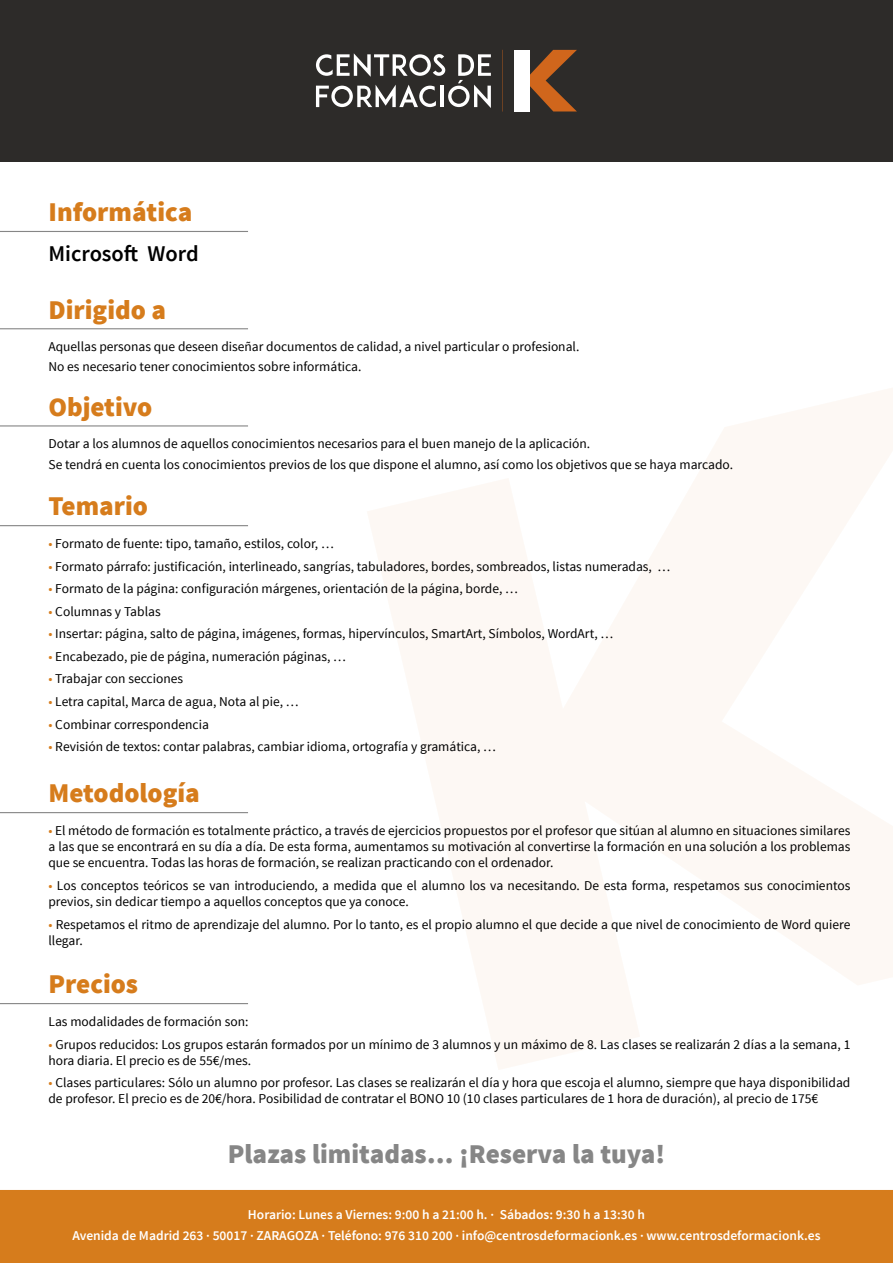
<style>
.page{position:relative;width:893px;height:1263px;background:#fff}
.page>*{position:absolute;margin:0;border:0;box-sizing:border-box;transform-origin:0 0}
.t1{font:900 27px "Source Sans Pro";color:#d67c1c}
.t2{font:900 27px "Source Sans Pro";color:#868686}
.t3{font:600 22.5px "Source Sans Pro";color:#000}
.t4{font:13.5px/16.2px "Source Sans Pro";color:#000}
.t5{font:600 13.5px/21px "Source Sans Pro";color:#fff;text-align:center}
.s1{color:#d67c1c}
</style>
<div class="page">
<div style="left:0;top:0;width:893px;height:162px;background:#2d2b29"></div>
<div style="left:0;top:1190px;width:893px;height:73px;background:#d67c1c"></div>
<svg style="left:502px;top:50px;width:1px;height:62px"></svg>
<svg style="left:529px;top:50px;width:48px;height:61px"></svg>
<svg style="left:316px;top:53px;width:175px;height:55px"></svg>
<div style="left:514px;top:50px;width:15px;height:61px;background:#fff"></div>
<svg style="left:368px;top:388px;width:525px;height:681px;fill:#fdf8f4"></svg>
<hr style="left:0;top:231px;width:248px;height:1px;background:#868686">
<hr style="left:0;top:328px;width:248px;height:1px;background:#868686">
<hr style="left:0;top:425px;width:248px;height:1px;background:#868686">
<hr style="left:0;top:525px;width:248px;height:1px;background:#868686">
<hr style="left:0;top:812px;width:248px;height:1px;background:#868686">
<hr style="left:0;top:1003px;width:248px;height:1px;background:#868686">
<p class="t1" style="left:48px;top:195px;width:145px">Informática</p>
<p class="t3" style="left:48px;top:239px;width:152px">Microsoft Word</p>
<p class="t1" style="left:48px;top:292px;width:119px">Dirigido a</p>
<p class="t4" style="left:48px;top:339px;width:532px">Aquellas personas que deseen diseñar documentos de calidad, a nivel particular o profesional.</p>
<p class="t4" style="left:48px;top:358px;width:315px">No es necesario tener conocimientos sobre informática.</p>
<p class="t1" style="left:48px;top:389px;width:105px">Objetivo</p>
<p class="t4" style="left:48px;top:436px;width:543px">Dotar a los alumnos de aquellos conocimientos necesarios para el buen manejo de la aplicación.</p>
<p class="t4" style="left:48px;top:456px;width:686px">Se tendrá en cuenta los conocimientos previos de los que dispone el alumno, así como los objetivos que se haya marcado.</p>
<p class="t1" style="left:48px;top:489px;width:101px">Temario</p>
<p class="t4" style="left:48px;top:536px;width:287px"><span class="s1">•</span> Formato de fuente: tipo, tamaño, estilos, color, …</p>
<p class="t4" style="left:48px;top:558px;width:623px"><span class="s1">•</span> Formato párrafo: justificación, interlineado, sangrías, tabuladores, bordes, sombreados, listas numeradas, …</p>
<p class="t4" style="left:48px;top:581px;width:471px"><span class="s1">•</span> Formato de la página: configuración márgenes, orientación de la página, borde, …</p>
<p class="t4" style="left:48px;top:603px;width:114px"><span class="s1">•</span> Columnas y Tablas</p>
<p class="t4" style="left:48px;top:626px;width:566px"><span class="s1">•</span> Insertar: página, salto de página, imágenes, formas, hipervínculos, SmartArt, Símbolos, WordArt, …</p>
<p class="t4" style="left:48px;top:648px;width:299px"><span class="s1">•</span> Encabezado, pie de página, numeración páginas, …</p>
<p class="t4" style="left:48px;top:671px;width:136px"><span class="s1">•</span> Trabajar con secciones</p>
<p class="t4" style="left:48px;top:694px;width:252px"><span class="s1">•</span> Letra capital, Marca de agua, Nota al pie, …</p>
<p class="t4" style="left:48px;top:716px;width:162px"><span class="s1">•</span> Combinar correspondencia</p>
<p class="t4" style="left:48px;top:739px;width:449px"><span class="s1">•</span> Revisión de textos: contar palabras, cambiar idioma, ortografía y gramática, …</p>
<p class="t1" style="left:48px;top:776px;width:153px">Metodología</p>
<p class="t4" style="left:48px;top:823px;width:803px;text-align:justify"><span class="s1">•</span> El método de formación es totalmente práctico, a través de ejercicios propuestos por el profesor que sitúan al alumno en situaciones similares a las que se encontrará en su día a día. De esta forma, aumentamos su motivación al convertirse la formación en una solución a los problemas que se encuentra. Todas las horas de formación, se realizan practicando con el ordenador.</p>
<p class="t4" style="left:48px;top:877px;width:803px"><span class="s1">•</span> Los conceptos teóricos se van introduciendo, a medida que el alumno los va necesitando. De esta forma, respetamos sus conocimientos previos, sin dedicar tiempo a aquellos conceptos que ya conoce.</p>
<p class="t4" style="left:48px;top:916px;width:803px"><span class="s1">•</span> Respetamos el ritmo de aprendizaje del alumno. Por lo tanto, es el propio alumno el que decide a que nivel de conocimiento de Word quiere llegar.</p>
<p class="t1" style="left:48px;top:967px;width:91px">Precios</p>
<p class="t4" style="left:48px;top:1013px;width:201px">Las modalidades de formación son:</p>
<p class="t4" style="left:48px;top:1036px;width:803px"><span class="s1">•</span> Grupos reducidos: Los grupos estarán formados por un mínimo de 3 alumnos y un máximo de 8. Las clases se realizarán 2 días a la semana, 1 hora diaria. El precio es de 55€/mes.</p>
<p class="t4" style="left:48px;top:1075px;width:803px"><span class="s1">•</span> Clases particulares: Sólo un alumno por profesor. Las clases se realizarán el día y hora que escoja el alumno, siempre que haya disponibilidad de profesor. El precio es de 20€/hora. Posibilidad de contratar el BONO 10 (10 clases particulares de 1 hora de duración), al precio de 175€</p>
<h1 class="t2" style="left:228px;top:1136px;width:439px">Plazas limitadas… ¡Reserva la tuya!</h1>
<p class="t5" style="left:72px;top:1204px;width:750px">Horario: Lunes a Viernes: 9:00 h a 21:00 h. · Sábados: 9:30 h a 13:30 h<br>Avenida de Madrid 263 · 50017 · ZARAGOZA · Teléfono: 976 310 200 · info@centrosdeformacionk.es · www.centrosdeformacionk.es</p>
</div>
